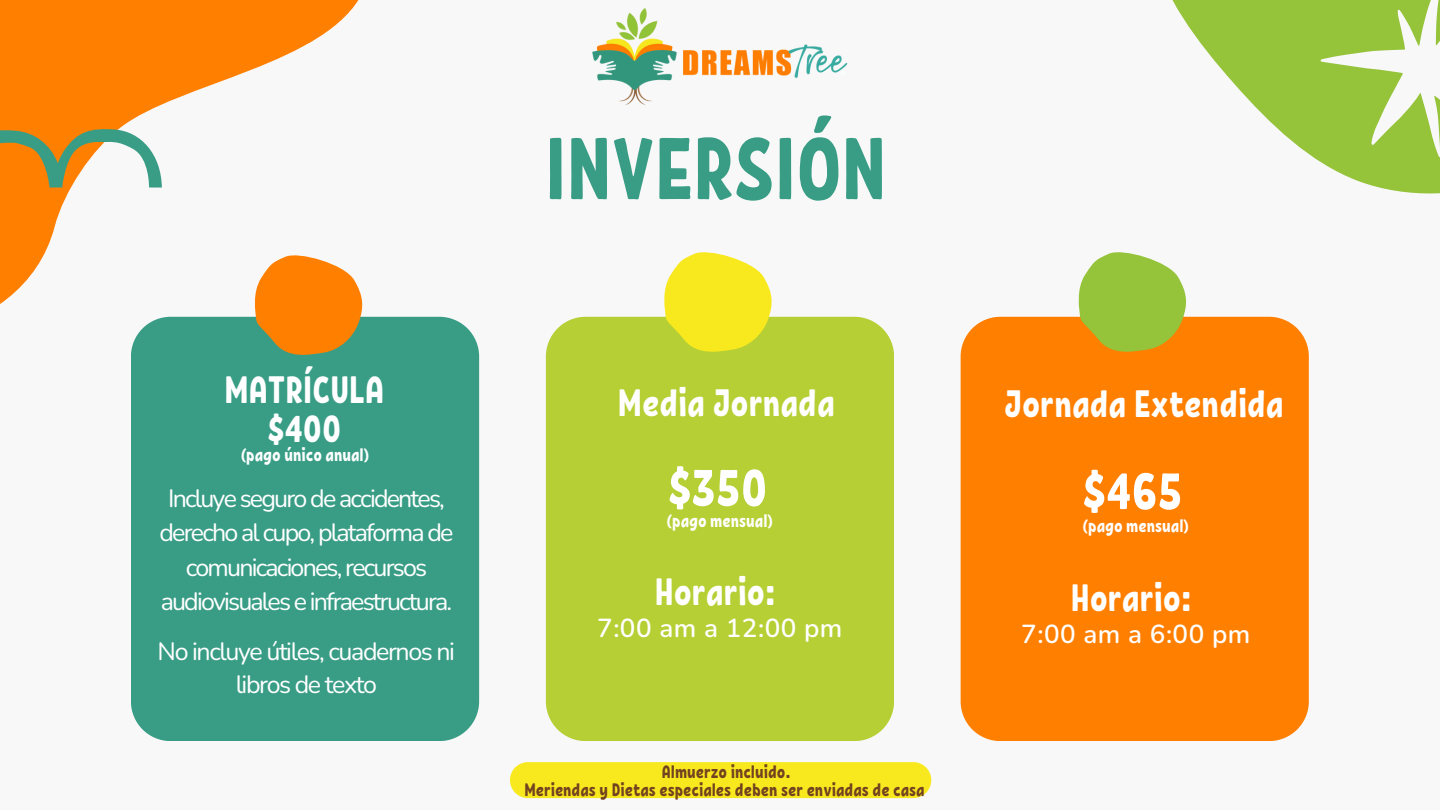
<style>
.page{position:relative;width:1440px;height:810px;background:#f8f8f8}
.page>*{position:absolute;margin:0;border:0;box-sizing:border-box;transform-origin:0 0}
.t1{font:87px "RF Krabuler";color:#399d86}
.t2{font:52.5px "RF Krabuler";color:#fff}
.t3{font:38px/39px "RF Krabuler";color:#fff;text-align:center}
.t4{font:600 26px "Nunito";letter-spacing:.02em;color:#fff}
.t5{font:25px/34.5px "Nunito";letter-spacing:-.075em;color:#fff;text-align:center}
.t6{font:25px/33px "Nunito";letter-spacing:-.055em;color:#fff;text-align:center}
.t7{font:18.1px "RF Krabuler";color:#fff}
.t8{font:18px "RF Krabuler";color:#73421f}
</style>
<div class="page">
<div style="left:131px;top:317px;width:348px;height:424px;background:#399d86"></div>
<div style="left:546px;top:317px;width:348px;height:424px;background:#b6cf34"></div>
<div style="left:961px;top:317px;width:348px;height:424px;background:#ff7f00"></div>
<svg style="left:661px;top:252px;width:113px;height:104px;background:#ede73f"></svg>
<svg style="left:1076px;top:252px;width:112px;height:104px;background:#b1bf49"></svg>
<img style="left:592px;top:8px;width:256px;height:97px">
<div style="left:675px;top:82px;width:172px;height:27px;background:#f8f8f8;border-radius:13px"></div>
<svg style="left:1172px;top:0;width:268px;height:194px"></svg>
<svg style="left:1309px;top:0;width:131px;height:165px"></svg>
<svg style="left:0;top:0;width:386px;height:359px"></svg>
<svg style="left:0;top:128px;width:162px;height:59px"></svg>
<div style="left:510px;top:762px;width:421px;height:36px;background:#f8e91f"></div>
<p class="t3" style="left:225px;top:368px;width:161px">MATRÍCULA $400</p>
<p class="t7" style="left:240px;top:443px;width:131px">(pago único anual)</p>
<p class="t5" style="left:160px;top:481px;width:295px">Incluye seguro de accidentes, derecho al cupo, plataforma de comunicaciones, recursos audiovisuales e infraestructura.</p>
<p class="t6" style="left:158px;top:636px;width:299px">No incluye útiles, cuadernos ni libros de texto</p>
<p class="t1" style="left:545px;top:112px;width:343px">INVERSIÓN</p>
<h1 class="t3" style="left:618px;top:381px;width:218px">Media Jornada</h1>
<p class="t2" style="left:668px;top:453px;width:101px">$350</p>
<p class="t7" style="left:666px;top:508px;width:109px">(pago mensual)</p>
<h6 class="t3" style="left:655px;top:571px;width:123px">Horario:</h6>
<p class="t4" style="left:597px;top:611px;width:247px">7:00 am a 12:00 pm</p>
<p class="t8" style="left:662px;top:760px;width:130px">Almuerzo incluido.</p>
<h4 class="t8" style="left:524px;top:778px;width:402px">Meriendas y Dietas especiales deben ser enviadas de casa</h4>
<h3 class="t3" style="left:1004px;top:382px;width:281px">Jornada Extendida</h3>
<h2 class="t2" style="left:1082px;top:457px;width:102px">$465</h2>
<p class="t7" style="left:1082px;top:514px;width:109px">(pago mensual)</p>
<h4 class="t3" style="left:1071px;top:576px;width:123px">Horario:</h4>
<h6 class="t4" style="left:1021px;top:617px;width:231px">7:00 am a 6:00 pm</h6>
</div>
